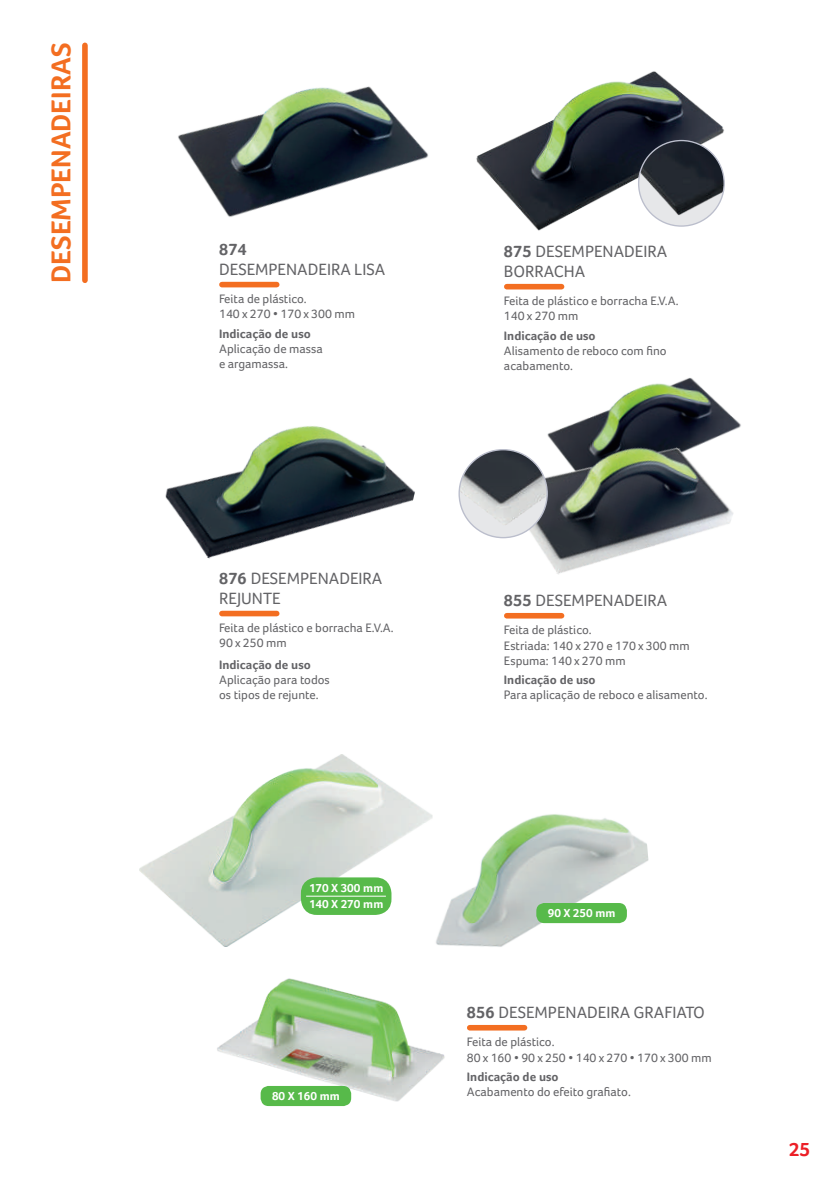
<style>
.page{position:relative;width:840px;height:1180px;background:#fff}
.page>*{position:absolute;margin:0;border:0;box-sizing:border-box;transform-origin:0 0}
.t1{font:700 28px "Foco";color:#f36e21}
.t2{font:700 19.6px "Foco";color:#ec1f27}
.t3{font:16.8px/20.2px "Foco";color:#636366}
.t4{font:700 16.8px "Foco";color:#636366}
.t5{font:12.6px/15.2px "Foco";color:#636366}
.t6{font:700 12.6px "Foco";color:#636366}
.t7{font:700 12px/16.2px "Foco";color:#fff}
.s1{font-weight:700}
</style>
<div class="page">
<img style="left:178px;top:86px;width:251px;height:131px">
<img style="left:165px;top:426px;width:250px;height:133px">
<img style="left:476px;top:71px;width:249px;height:160px">
<img style="left:638px;top:140px;width:85px;height:86px;border-radius:43px">
<img style="left:217px;top:978px;width:228px;height:129px">
<img style="left:432px;top:814px;width:217px;height:133px">
<img style="left:139px;top:754px;width:293px;height:192px">
<img style="left:617px;top:378px;width:99px;height:23px">
<img style="left:489px;top:401px;width:252px;height:218px">
<div style="left:459px;top:449px;width:88px;height:88px;background:#e6e7e9;border-radius:50%"></div>
<img style="left:460px;top:449px;width:87px;height:76px">
<div style="left:222px;top:282px;width:54px;height:5px;background:#f36e21"></div>
<div style="left:506px;top:284px;width:55px;height:5px;background:#f36e21"></div>
<div style="left:222px;top:610px;width:54px;height:6px;background:#f36e21"></div>
<div style="left:82px;top:45px;width:6px;height:235px;background:#f36e21"></div>
<div style="left:260px;top:1085px;width:91px;height:20px;background:#57ba4a;border-radius:8px"></div>
<div style="left:536px;top:902px;width:90px;height:21px;background:#57ba4a;border-radius:8px"></div>
<div style="left:301px;top:877px;width:90px;height:37px;background:#57ba4a;border-radius:16px"></div>
<hr style="left:306px;top:895px;width:79px;height:1px;background:#fff">
<div style="left:469px;top:1024px;width:55px;height:6px;background:#f36e21"></div>
<div style="left:506px;top:613px;width:55px;height:5px;background:#f36e21"></div>
<h1 class="t1" style="left:45px;top:282px;width:241px;rotate:-90deg">DESEMPENADEIRAS</h1>
<h3 class="t4" style="left:219px;top:239px;width:29px">874</h3>
<h3 class="t3" style="left:219px;top:259px;width:167px">DESEMPENADEIRA LISA</h3>
<p class="t5" style="left:219px;top:291px;width:137px">Feita de plástico.<br>140 x 270 • 170 x 300 mm</p>
<p class="t6" style="left:219px;top:326px;width:93px">Indicação de uso</p>
<p class="t5" style="left:219px;top:341px;width:105px">Aplicação de massa e argamassa.</p>
<h3 class="t3" style="left:503px;top:241px;width:165px"><span class="s1">875</span> DESEMPENADEIRA<br>BORRACHA</h3>
<p class="t5" style="left:503px;top:293px;width:176px">Feita de plástico e borracha E.V.A.<br>140 x 270 mm</p>
<p class="t6" style="left:503px;top:328px;width:93px">Indicação de uso</p>
<p class="t5" style="left:503px;top:343px;width:164px">Alisamento de reboco com fino acabamento.</p>
<h3 class="t3" style="left:219px;top:568px;width:165px"><span class="s1">876</span> DESEMPENADEIRA<br>REJUNTE</h3>
<p class="t5" style="left:219px;top:620px;width:176px">Feita de plástico e borracha E.V.A.<br>90 x 250 mm</p>
<p class="t6" style="left:219px;top:656px;width:93px">Indicação de uso</p>
<p class="t5" style="left:219px;top:671px;width:112px">Aplicação para todos os tipos de rejunte.</p>
<p class="t7" style="left:309px;top:879px;width:76px">170 X 300 mm<br>140 X 270 mm</p>
<p class="t7" style="left:272px;top:1087px;width:69px">80 X 160 mm</p>
<h3 class="t3" style="left:503px;top:590px;width:165px"><span class="s1">855</span> DESEMPENADEIRA</h3>
<p class="t5" style="left:503px;top:622px;width:187px">Feita de plástico.<br>Estriada: 140 x 270 e 170 x 300 mm<br>Espuma: 140 x 270 mm</p>
<p class="t6" style="left:503px;top:672px;width:93px">Indicação de uso</p>
<p class="t5" style="left:503px;top:686px;width:205px">Para aplicação de reboco e alisamento.</p>
<p class="t7" style="left:547px;top:904px;width:69px">90 X 250 mm</p>
<h3 class="t3" style="left:466px;top:1002px;width:239px"><span class="s1">856</span> DESEMPENADEIRA GRAFIATO</h3>
<p class="t5" style="left:466px;top:1034px;width:246px">Feita de plástico.<br>80 x 160 • 90 x 250 • 140 x 270 • 170 x 300 mm</p>
<p class="t6" style="left:466px;top:1068px;width:93px">Indicação de uso</p>
<p class="t5" style="left:466px;top:1083px;width:165px">Acabamento do efeito grafiato.</p>
<h2 class="t2" style="left:788px;top:1137px;width:23px">25</h2>
</div>
